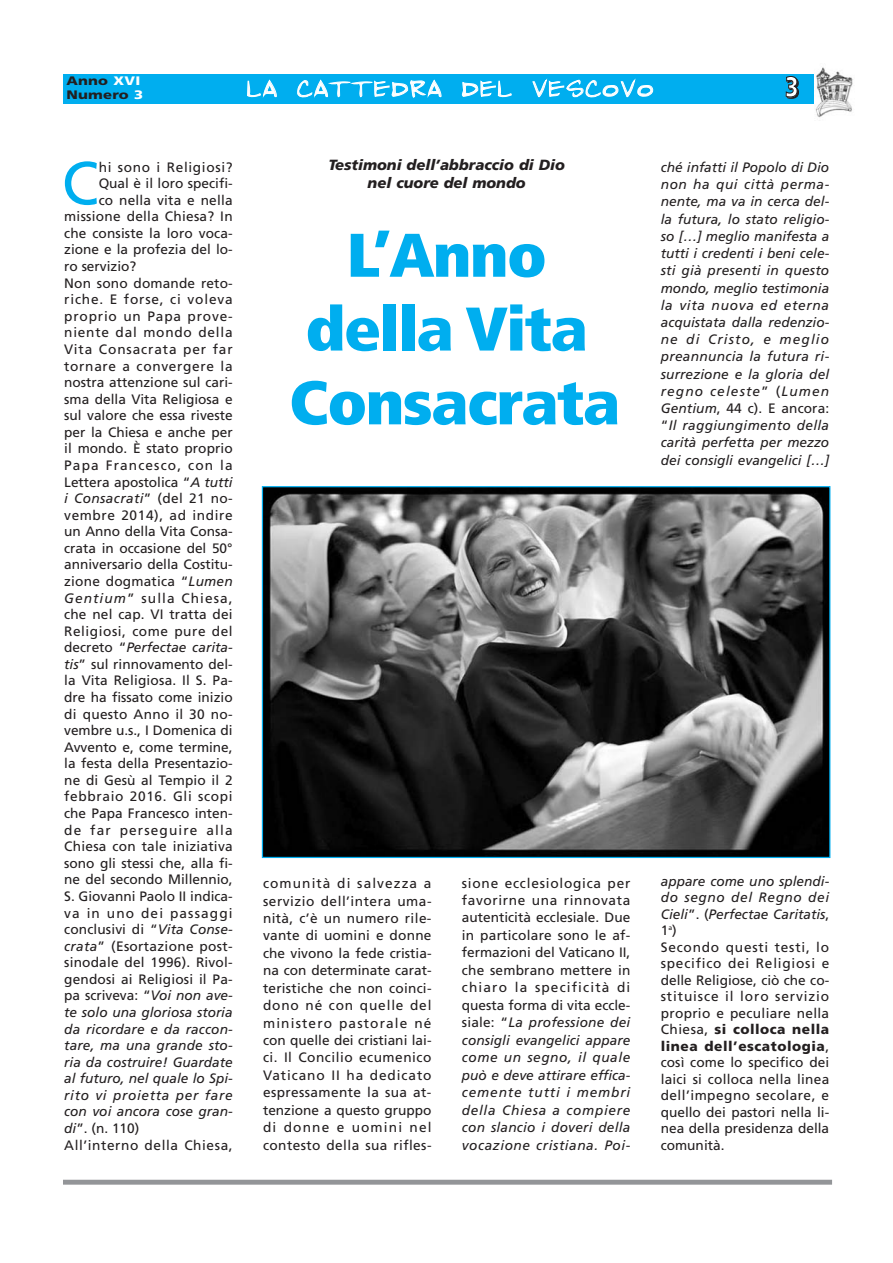
<style>
.page{position:relative;width:893px;height:1263px;background:#fff}
.page>*{position:absolute;margin:0;border:0;box-sizing:border-box;transform-origin:0 0}
.t1{font:900 condensed 61.5px/73.8px "Frutiger";letter-spacing:-.025em;color:#00aeef;text-align:center;scale:1.1 1}
.t2{font:60.6px "Frutiger";color:#00aeef}
.t3{font:900 28.35px "Frutiger";color:#fff;scale:.77 1}
.t4{font:22.2px "Penmanmale Plain";letter-spacing:.085em;color:#fff}
.t5{font:italic 900 14.7px/17.7px "Frutiger";color:#231f20;text-align:center}
.t6{font:13.65px/17.4px "Frutiger";letter-spacing:.01em;color:#231f20;text-align:justify}
.t7{font:italic 13.65px/17.2px "Frutiger";color:#231f20;text-align:justify}
.t8{font:13.65px "Frutiger";letter-spacing:.05em;color:#231f20}
.t9{font:13.65px "Frutiger";letter-spacing:.085em;color:#231f20}
.t10{font:13.65px "Frutiger";letter-spacing:.045em;color:#231f20}
.t11{font:13.65px "Frutiger";letter-spacing:.06em;color:#231f20}
.t12{font:italic 13.65px "Frutiger";letter-spacing:.03em;color:#231f20}
.t13{font:13.65px "Frutiger";letter-spacing:.04em;color:#231f20}
.t14{font:italic 13.65px "Frutiger";letter-spacing:.05em;color:#231f20}
.t15{font:13.65px "Frutiger";letter-spacing:.065em;color:#231f20}
.t16{font:13.65px "Frutiger";letter-spacing:.08em;color:#231f20}
.t17{font:13.65px "Frutiger";letter-spacing:.055em;color:#231f20}
.t18{font:900 12.3px/13.5px "Frutiger";letter-spacing:.015em;color:#231f20;scale:1.2 1}
.s1{color:#fff}
.s2{font-style:italic}
.s3{font-style:normal}
.s4{font-weight:900}
</style>
<div class="page">
<div style="left:63px;top:74px;width:768px;height:29px;background:#00aeef"></div>
<div style="left:63px;top:1180px;width:769px;height:5px;background:#939598"></div>
<div style="left:813px;top:57px;width:42px;height:70px;background:#fff"></div>
<img style="left:815px;top:67px;width:38px;height:51px">
<img style="left:264px;top:488px;width:564px;height:368px">
<p class="t18" style="left:66px;top:75px;width:66px">Anno <span class="s1">XVI<br></span>Numero <span class="s1">3</span></p>
<h3 class="t3" style="left:785px;top:75px;width:19px">3</h3>
<h3 class="t4" style="left:247px;top:77px;width:408px">LA CATTEDRA DEL VESCOVO</h3>
<h2 class="t2" style="left:62px;top:159px;width:39px">C</h2>
<p class="t8" style="left:99px;top:161px;width:135px">hi sono i Religiosi?</p>
<p class="t6" style="left:99px;top:176px;width:135px">Qual è il loro specifi-</p>
<p class="t6" style="left:99px;top:192px;width:135px">co nella vita e nella</p>
<p class="t6" style="left:64px;top:209px;width:170px">missione della Chiesa? In</p>
<p class="t6" style="left:64px;top:226px;width:170px">che consiste la loro voca-</p>
<p class="t6" style="left:64px;top:242px;width:170px">zione e la profezia del lo-</p>
<p class="t6" style="left:64px;top:259px;width:74px">ro servizio?</p>
<p class="t6" style="left:64px;top:275px;width:170px">Non sono domande reto-</p>
<p class="t11" style="left:64px;top:294px;width:170px">riche. E forse, ci voleva</p>
<p class="t11" style="left:64px;top:311px;width:170px">proprio un Papa prove-</p>
<p class="t17" style="left:64px;top:327px;width:170px">niente dal mondo della</p>
<p class="t15" style="left:64px;top:344px;width:170px">Vita Consacrata per far</p>
<p class="t8" style="left:64px;top:360px;width:170px">tornare a convergere la</p>
<p class="t6" style="left:64px;top:375px;width:170px">nostra attenzione sul cari-</p>
<p class="t6" style="left:64px;top:391px;width:170px">sma della Vita Religiosa e</p>
<p class="t6" style="left:64px;top:408px;width:170px">sul valore che essa riveste</p>
<p class="t6" style="left:64px;top:424px;width:170px">per la Chiesa e anche per</p>
<p class="t6" style="left:64px;top:441px;width:170px">il mondo. È stato proprio</p>
<p class="t9" style="left:64px;top:460px;width:170px">Papa Francesco, con la</p>
<p class="t6" style="left:64px;top:474px;width:170px">Lettera apostolica “<span class="s2">A tutti</span></p>
<p class="t12" style="left:64px;top:493px;width:170px">i Consacrati<span class="s3">” (del 21 no-</span></p>
<p class="t10" style="left:64px;top:509px;width:170px">vembre 2014), ad indire</p>
<p class="t6" style="left:64px;top:524px;width:170px">un Anno della Vita Consa-</p>
<p class="t6" style="left:64px;top:540px;width:170px">crata in occasione del 50°</p>
<p class="t6" style="left:64px;top:557px;width:170px">anniversario della Costitu-</p>
<p class="t6" style="left:64px;top:574px;width:170px">zione dogmatica “<span class="s2">Lumen</span></p>
<p class="t16" style="left:64px;top:592px;width:170px"><span class="s2">Gentium</span>” sulla Chiesa,</p>
<p class="t6" style="left:64px;top:607px;width:170px">che nel cap. VI tratta dei</p>
<p class="t13" style="left:64px;top:625px;width:170px">Religiosi, come pure del</p>
<p class="t7" style="left:64px;top:640px;width:170px"><span class="s3">decreto “</span>Perfectae carita-</p>
<p class="t6" style="left:64px;top:656px;width:170px"><span class="s2">tis</span>” sul rinnovamento del-</p>
<p class="t6" style="left:64px;top:673px;width:170px">la Vita Religiosa. Il S. Pa-</p>
<p class="t6" style="left:64px;top:690px;width:170px">dre ha fissato come inizio</p>
<p class="t6" style="left:64px;top:706px;width:170px">di questo Anno il 30 no-</p>
<p class="t6" style="left:64px;top:723px;width:170px">vembre u.s., I Domenica di</p>
<p class="t6" style="left:64px;top:739px;width:170px">Avvento e, come termine,</p>
<p class="t6" style="left:64px;top:756px;width:170px">la festa della Presentazio-</p>
<p class="t6" style="left:64px;top:773px;width:170px">ne di Gesù al Tempio il 2</p>
<p class="t8" style="left:64px;top:791px;width:170px">febbraio 2016. Gli scopi</p>
<p class="t6" style="left:64px;top:806px;width:170px">che Papa Francesco inten-</p>
<p class="t9" style="left:64px;top:824px;width:170px">de far perseguire alla</p>
<p class="t6" style="left:64px;top:839px;width:170px">Chiesa con tale iniziativa</p>
<p class="t6" style="left:64px;top:855px;width:170px">sono gli stessi che, alla fi-</p>
<p class="t6" style="left:64px;top:872px;width:170px">ne del secondo Millennio,</p>
<p class="t6" style="left:64px;top:889px;width:170px">S. Giovanni Paolo II indica-</p>
<p class="t9" style="left:64px;top:907px;width:170px">va in uno dei passaggi</p>
<p class="t6" style="left:64px;top:922px;width:170px">conclusivi di “<span class="s2">Vita Conse-</span></p>
<p class="t6" style="left:64px;top:938px;width:170px"><span class="s2">crata</span>” (Esortazione post-</p>
<p class="t6" style="left:64px;top:955px;width:170px">sinodale del 1996). Rivol-</p>
<p class="t6" style="left:64px;top:971px;width:170px">gendosi ai Religiosi il Pa-</p>
<p class="t6" style="left:64px;top:988px;width:170px">pa scriveva: “<span class="s2">Voi non ave-</span></p>
<p class="t7" style="left:64px;top:1005px;width:170px">te solo una gloriosa storia</p>
<p class="t7" style="left:64px;top:1021px;width:170px">da ricordare e da raccon-</p>
<p class="t7" style="left:64px;top:1038px;width:170px">tare, ma una grande sto-</p>
<p class="t7" style="left:64px;top:1054px;width:170px">ria da costruire! Guardate</p>
<p class="t7" style="left:64px;top:1071px;width:170px">al futuro, nel quale lo Spi-</p>
<p class="t14" style="left:64px;top:1090px;width:170px">rito vi proietta per fare</p>
<p class="t7" style="left:64px;top:1104px;width:170px">con voi ancora cose gran-</p>
<p class="t6" style="left:64px;top:1121px;width:77px"><span class="s2">di</span>”. (n. 110)</p>
<p class="t10" style="left:64px;top:1139px;width:170px">All’interno della Chiesa,</p>
<p class="t5" style="left:328px;top:157px;width:238px">Testimoni dell’abbraccio di Dio nel cuore del mondo</p>
<h1 class="t1" style="left:289px;top:223px;width:303px">L’Anno della Vita<br>Consacrata</h1>
<p class="t7" style="left:660px;top:160px;width:170px">ché infatti il Popolo di Dio non ha qui città perma&shy;nente, ma va in cerca del&shy;la futura, lo stato religio&shy;so […] meglio manifesta a tutti i credenti i beni cele&shy;sti già presenti in questo mondo, meglio testimonia la vita nuova ed eterna acquistata dalla redenzio&shy;ne di Cristo, e meglio preannuncia la futura ri&shy;surrezione e la gloria del regno celeste<span class="s3">” (</span>Lumen Gentium<span class="s3">, 44 c). E ancora: “</span>Il raggiungimento della carità perfetta per mezzo dei consigli evangelici […]</p>
<p class="t6" style="left:263px;top:876px;width:170px">comunità di salvezza a servizio dell’intera uma&shy;nità, c’è un numero rile&shy;vante di uomini e donne che vivono la fede cristia&shy;na con determinate carat&shy;teristiche che non coinci&shy;dono né con quelle del ministero pastorale né con quelle dei cristiani lai&shy;ci. Il Concilio ecumenico Vaticano II ha dedicato espressamente la sua at&shy;tenzione a questo gruppo di donne e uomini nel contesto della sua rifles-</p>
<p class="t6" style="left:462px;top:875px;width:170px">sione ecclesiologica per favorirne una rinnovata autenticità ecclesiale. Due in particolare sono le af&shy;fermazioni del Vaticano II, che sembrano mettere in chiaro la specificità di questa forma di vita eccle&shy;siale: “<span class="s2">La professione dei consigli evangelici appare come un segno, il quale può e deve attirare effica&shy;cemente tutti i membri della Chiesa a compiere con slancio i doveri della vocazione cristiana. Poi-</span></p>
<p class="t6" style="left:660px;top:874px;width:170px;line-height:16.5px;text-align:left"><span class="s2">appare come uno splendi&shy;do segno del Regno dei<br>Cieli</span>”. (<span class="s2">Perfectae Caritatis</span>,<br>1<sup>a</sup>)<br>Secondo questi testi, lo specifico dei Religiosi e delle Religiose, ciò che co&shy;stituisce il loro servizio proprio e peculiare nella<br>Chiesa, <span class="s4">si colloca nella linea dell’escatologia</span>, così come lo specifico dei laici si colloca nella linea dell’impegno secolare, e quello dei pastori nella li&shy;nea della presidenza della comunità.</p>
</div>
